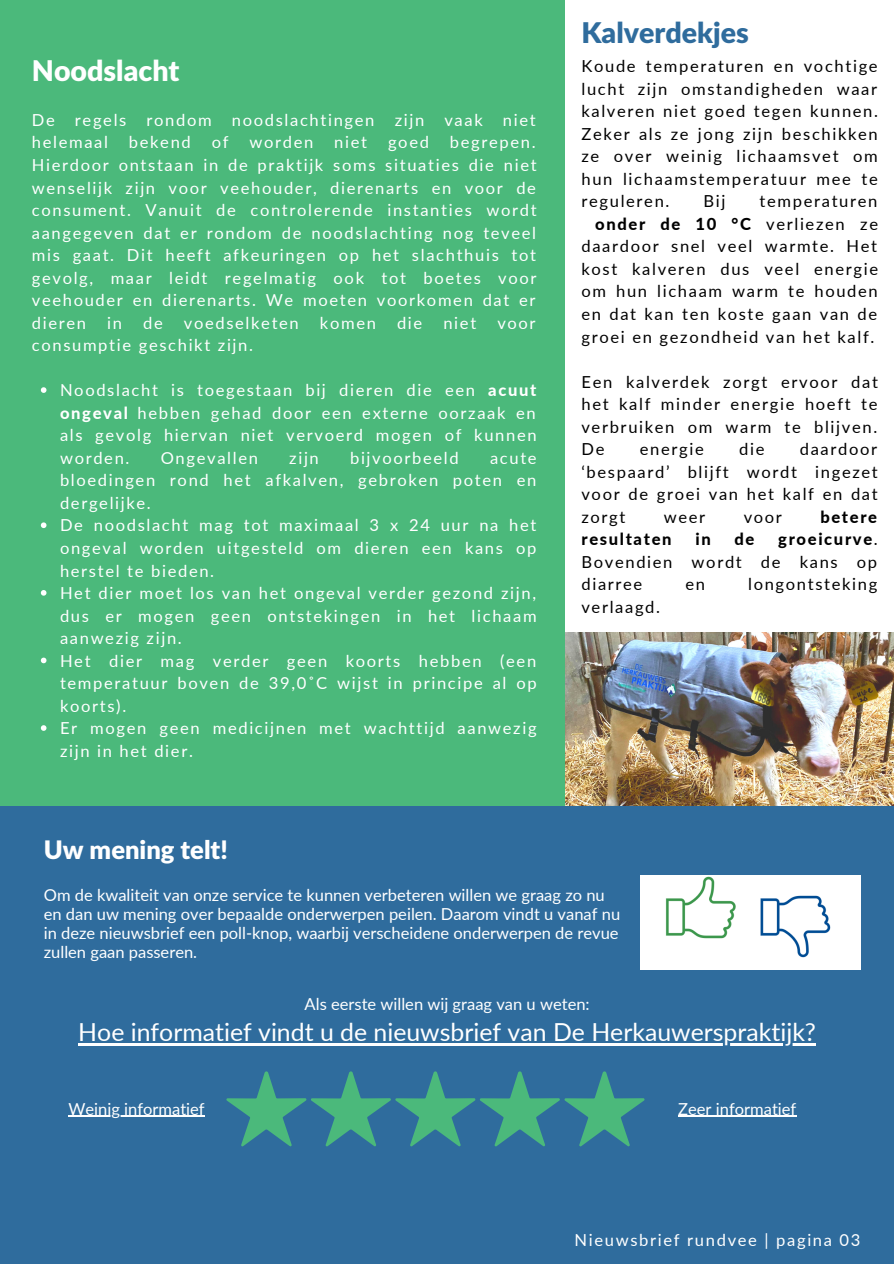
<style>
.page{position:relative;width:894px;height:1264px;background:#fff}
.page>*{position:absolute;margin:0;border:0;box-sizing:border-box;transform-origin:0 0}
.t1{font:900 28.5px "Lato Latin";color:#2f6c9d}
.t2{font:900 28.5px "Lato Latin";color:#fff}
.t3{font:900 25.5px "Lato Latin";color:#fff}
.t4{font:24.75px "Lato";color:#fff}
.t5{font:16.5px/22.5px "Lato";letter-spacing:.1em;color:#fff;text-align:justify}
.t6{font:16.5px/22.5px "Lato";letter-spacing:.1em;color:#000;text-align:justify}
.t7{font:16.5px/19.2px "Lato";color:#fff}
.t8{font:800 16.5px "Lato";letter-spacing:.1em;color:#000}
.s1{font-weight:800}
</style>
<div class="page">
<img style="left:564px;top:632px;width:329px;height:174px">
<div style="left:0;top:0;width:564px;height:806px;background:#4bb97b"></div>
<div style="left:0;top:806px;width:893px;height:457px;background:#2f6c9d"></div>
<img style="left:640px;top:875px;width:220px;height:94px">
<svg style="left:226px;top:1071px;width:418px;height:75px"></svg>
<svg style="left:41px;top:387px;width:5px;height:6px"></svg>
<svg style="left:41px;top:522px;width:5px;height:6px"></svg>
<svg style="left:41px;top:590px;width:5px;height:5px"></svg>
<svg style="left:41px;top:657px;width:5px;height:6px"></svg>
<svg style="left:41px;top:725px;width:5px;height:5px"></svg>
<hr style="left:78px;top:1043px;width:737px;height:2px;background:#fff">
<hr style="left:68px;top:1115px;width:137px;height:1px;background:#fff">
<hr style="left:678px;top:1115px;width:118px;height:1px;background:#fff">
<p class="t2" style="left:32px;top:58px;width:149px">Noodslacht</p>
<p class="t5" style="left:32px;top:108px;width:505px">De regels rondom noodslachtingen zijn vaak niet helemaal</p>
<p class="t5" style="left:32px;top:131px;width:506px;text-indent:418px">begrepen.<br>Hierdoor ontstaan in de praktijk soms situaties die niet wenselijk zijn voor veehouder, dierenarts en voor de consument. Vanuit de controlerende instanties wordt aangegeven dat er rondom de noodslachting nog teveel mis gaat. Dit heeft afkeuringen op het slachthuis tot gevolg, maar leidt regelmatig ook tot boetes voor veehouder en dierenarts. We moeten voorkomen dat er dieren</p>
<p class="t5" style="left:129px;top:131px;width:63px">bekend</p>
<p class="t5" style="left:212px;top:131px;width:18px">of</p>
<p class="t5" style="left:249px;top:131px;width:65px">worden</p>
<p class="t5" style="left:334px;top:131px;width:34px">niet</p>
<p class="t5" style="left:388px;top:131px;width:42px">goed</p>
<p class="t5" style="left:107px;top:311px;width:16px">in</p>
<p class="t5" style="left:143px;top:311px;width:21px">de</p>
<p class="t5" style="left:184px;top:311px;width:116px">voedselketen</p>
<p class="t5" style="left:320px;top:311px;width:57px">komen</p>
<p class="t5" style="left:397px;top:311px;width:27px">die</p>
<p class="t5" style="left:443px;top:311px;width:34px">niet</p>
<p class="t5" style="left:497px;top:311px;width:40px">voor</p>
<p class="t5" style="left:32px;top:333px;width:223px">consumptie geschikt zijn.</p>
<p class="t5" style="left:60px;top:378px;width:478px">Noodslacht is toegestaan bij dieren die een <span class="s1">acuut ongeval</span> hebben gehad door een externe oorzaak en als gevolg hiervan niet vervoerd mogen of kunnen worden.</p>
<p class="t5" style="left:161px;top:446px;width:99px">Ongevallen</p>
<p class="t5" style="left:289px;top:446px;width:31px">zijn</p>
<p class="t5" style="left:350px;top:446px;width:110px">bijvoorbeeld</p>
<p class="t5" style="left:60px;top:446px;width:478px;text-indent:430px">acute bloedingen rond het afkalven, gebroken poten en dergelijke.</p>
<p class="t5" style="left:60px;top:514px;width:478px">De noodslacht mag tot maximaal 3 x 24 uur na het ongeval worden uitgesteld om dieren een kans op herstel te bieden.</p>
<p class="t5" style="left:60px;top:581px;width:478px">Het dier moet los van het ongeval verder gezond zijn, dus er mogen geen ontstekingen in het lichaam aanwezig zijn.</p>
<p class="t5" style="left:60px;top:649px;width:478px">Het dier mag verder geen koorts hebben (een temperatuur boven de 39,0˚C wijst in principe al op koorts).</p>
<p class="t5" style="left:60px;top:716px;width:478px">Er mogen geen medicijnen met wachttijd aanwezig zijn in het dier.</p>
<p class="t1" style="left:581px;top:20px;width:169px">Kalverdekjes</p>
<p class="t6" style="left:581px;top:54px;width:298px">Koude temperaturen en vochtige lucht zijn omstandigheden waar kalveren niet goed tegen kunnen.<br>Zeker als ze jong zijn beschikken ze over weinig lichaamsvet om hun lichaamstemperatuur mee te reguleren.</p>
<p class="t6" style="left:703px;top:190px;width:23px">Bij</p>
<p class="t6" style="left:581px;top:190px;width:298px;text-align:right">temperaturen<br><span class="s1">onder de 10 °C</span> verliezen ze daardoor snel veel warmte. Het kost kalveren dus veel energie om hun lichaam warm te houden en dat kan ten koste gaan van de groei en gezondheid van het kalf.</p>
<p class="t6" style="left:581px;top:370px;width:298px">Een kalverdek zorgt ervoor dat het kalf minder energie hoeft te verbruiken om warm te blijven.<br>De</p>
<p class="t6" style="left:581px;top:437px;width:298px;text-indent:218px">daardoor ‘bespaard’ blijft wordt ingezet voor de groei van het kalf en dat zorgt</p>
<p class="t6" style="left:639px;top:437px;width:65px">energie</p>
<p class="t6" style="left:739px;top:437px;width:27px">die</p>
<p class="t6" style="left:663px;top:505px;width:43px">weer</p>
<p class="t6" style="left:743px;top:505px;width:40px">voor</p>
<p class="t8" style="left:820px;top:506px;width:58px">betere</p>
<p class="t8" style="left:581px;top:529px;width:92px">resultaten</p>
<p class="t8" style="left:695px;top:529px;width:17px">in</p>
<p class="t8" style="left:734px;top:529px;width:21px">de</p>
<p class="t6" style="left:581px;top:527px;width:298px;text-indent:197px"><span class="s1">groeicurve</span>.<br>Bovendien wordt de kans op diarree</p>
<p class="t6" style="left:685px;top:572px;width:21px">en</p>
<p class="t6" style="left:747px;top:572px;width:131px">longontsteking</p>
<p class="t6" style="left:581px;top:595px;width:80px">verlaagd.</p>
<p class="t3" style="left:44px;top:838px;width:185px">Uw mening telt!</p>
<p class="t7" style="left:44px;top:885px;width:577px">Om de kwaliteit van onze service te kunnen verbeteren willen we graag zo nu en dan uw mening over bepaalde onderwerpen peilen. Daarom vindt u vanaf nu in deze nieuwsbrief een poll-knop, waarbij verscheidene onderwerpen de revue zullen gaan passeren.</p>
<p class="t7" style="left:304px;top:993px;width:286px">Als eerste willen wij graag van u weten:</p>
<p class="t4" style="left:78px;top:1016px;width:739px">Hoe informatief vindt u de nieuwsbrief van De Herkauwerspraktijk?</p>
<p class="t7" style="left:68px;top:1098px;width:138px">Weinig informatief</p>
<p class="t7" style="left:678px;top:1098px;width:120px">Zeer informatief</p>
<p class="t5" style="left:574px;top:1228px;width:287px">Nieuwsbrief rundvee | pagina 03</p>
</div>
